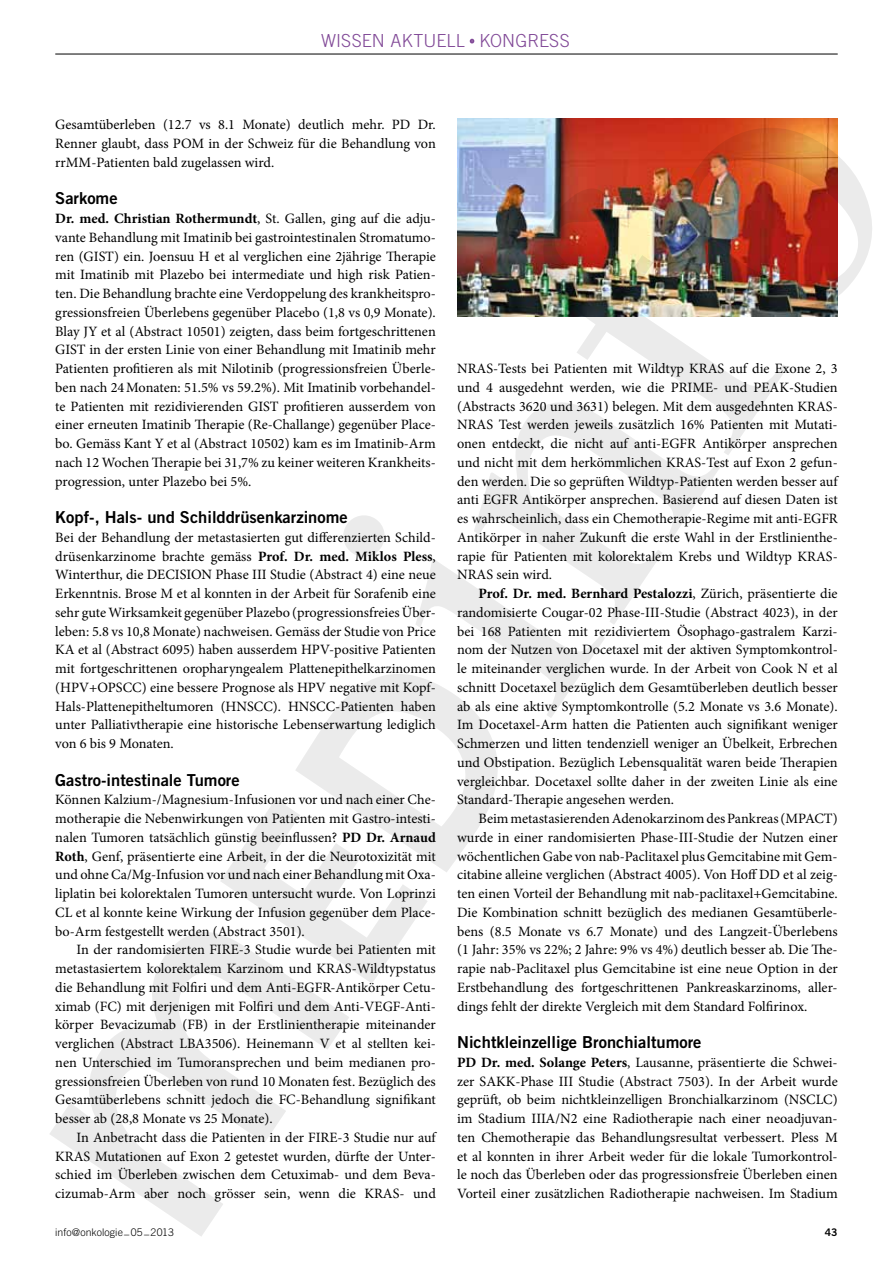
<style>
.page{position:relative;width:893px;height:1263px;background:#fff}
.page>*{position:absolute;margin:0;border:0;box-sizing:border-box;transform-origin:0 0}
.t1{font:300 18px "Trade Gothic LT";letter-spacing:.005em;color:#814997}
.t2{font:16.5px "Trade Gothic LT Bold Two";color:#000}
.t3{font:14.25px/18.8px "Minion Pro";color:#000;text-align:justify}
.t4{font:300 10.5px "Trade Gothic LT";letter-spacing:.01em;color:#000}
.t5{font:10.5px "Trade Gothic LT Bold Two";color:#000}
.s1{font-family:"Myriad Pro"}
.s2{font-weight:700}
</style>
<div class="page">
<hr style="left:55px;top:54px;width:783px;height:1px;background:#000">
<svg style="left:470px;top:39px;width:4px;height:4px"></svg>
<img style="left:457px;top:118px;width:381px;height:7px">
<img style="left:343px;top:125px;width:529px;height:593px">
<svg style="left:50px;top:658px;width:460px;height:578px"></svg>
<p class="t1" style="left:321px;top:30px;width:229px">WISSEN AKTUELL <span class="s1">·</span> KONGRESS</p>
<p class="t3" style="left:55px;top:115px;width:382px">Gesamtüberleben (12.7 vs 8.1 Monate) deutlich mehr. PD Dr.<br>Renner glaubt, dass POM in der Schweiz für die Behandlung von rrMM-Patienten bald zugelassen wird.</p>
<p class="t2" style="left:55px;top:188px;width:64px">Sarkome</p>
<p class="t3" style="left:55px;top:209px;width:382px"><span class="s2">Dr. med. Christian Rothermundt</span>, St. Gallen, ging auf die adju&shy;vante Behandlung mit Imatinib bei gastrointestinalen Stromatumo&shy;ren (GIST) ein. Joensuu H et al verglichen eine 2jährige Therapie mit Imatinib mit Plazebo bei intermediate und high risk Patien&shy;ten. Die Behandlung brachte eine Verdoppelung des krankheitspro&shy;gressionsfreien Überlebens gegenüber Placebo (1,8 vs 0,9 Monate).<br>Blay JY et al (Abstract 10501) zeigten, dass beim fortgeschrittenen GIST in der ersten Linie von einer Behandlung mit Imatinib mehr Patienten profitieren als mit Nilotinib (progressionsfreien Überle&shy;ben nach 24Monaten: 51.5% vs 59.2%). Mit Imatinib vorbehandel&shy;te Patienten mit rezidivierenden GIST profitieren ausserdem von einer erneuten Imatinib Therapie (Re-Challange) gegenüber Place&shy;bo. Gemäss Kant Y et al (Abstract 10502) kam es im Imatinib-Arm nach 12 Wochen Therapie bei 31,7% zu keiner weiteren Krankheits&shy;progression, unter Plazebo bei 5%.</p>
<p class="t2" style="left:55px;top:507px;width:294px">Kopf-, Hals- und Schilddrüsenkarzinome</p>
<p class="t3" style="left:55px;top:528px;width:382px">Bei der Behandlung der metastasierten gut differenzierten Schild&shy;drüsenkarzinome brachte gemäss <span class="s2">Prof. Dr. med. Miklos Pless</span>, Winterthur, die DECISION Phase III Studie (Abstract 4) eine neue Erkenntnis. Brose M et al konnten in der Arbeit für Sorafenib eine sehr gute Wirksamkeit gegenüber Plazebo (progressionsfreies Über&shy;leben: 5.8 vs 10,8 Monate) nachweisen. Gemäss der Studie von Price KA et al (Abstract 6095) haben ausserdem HPV-positive Patienten mit fortgeschrittenen oropharyngealem Plattenepithelkarzinomen (HPV+OPSCC) eine bessere Prognose als HPV negative mit Kopf-Hals-Plattenepitheltumoren (HNSCC). HNSCC-Patienten haben unter Palliativtherapie eine historische Lebenserwartung lediglich von 6 bis 9 Monaten.</p>
<p class="t2" style="left:55px;top:769px;width:186px">Gastro-intestinale Tumore</p>
<p class="t3" style="left:55px;top:790px;width:382px">Können Kalzium-/Magnesium-Infusionen vor und nach einer Che&shy;motherapie die Nebenwirkungen von Patienten mit Gastro-intesti&shy;nalen Tumoren tatsächlich günstig beeinflussen? <span class="s2">PD Dr. Arnaud Roth</span>, Genf, präsentierte eine Arbeit, in der die Neurotoxizität mit und ohne Ca/Mg-Infusion vor und nach einer Behandlung mit Oxa&shy;liplatin bei kolorektalen Tumoren untersucht wurde. Von Loprinzi CL et al konnte keine Wirkung der Infusion gegenüber dem Place&shy;bo-Arm festgestellt werden (Abstract 3501).</p>
<p class="t3" style="left:55px;top:940px;width:382px;text-indent:21px">In der randomisierten FIRE-3 Studie wurde bei Patienten mit metastasiertem kolorektalem Karzinom und KRAS-Wildtypstatus die Behandlung mit Folfiri und dem Anti-EGFR-Antikörper Cetu&shy;ximab (FC) mit derjenigen mit Folfiri und dem Anti-VEGF-Anti&shy;körper Bevacizumab (FB) in der Erstlinientherapie miteinander verglichen (Abstract LBA3506). Heinemann V et al stellten kei&shy;nen Unterschied im Tumoransprechen und beim medianen pro&shy;gressionsfreien Überleben von rund 10 Monaten fest. Bezüglich des Gesamtüberlebens schnitt jedoch die FC-Behandlung signifikant besser ab (28,8 Monate vs 25 Monate).</p>
<p class="t3" style="left:55px;top:1128px;width:382px;text-indent:21px">In Anbetracht dass die Patienten in der FIRE-3 Studie nur auf KRAS Mutationen auf Exon 2 getestet wurden, dürfte der Unter&shy;schied im Überleben zwischen dem Cetuximab- und dem Beva&shy;cizumab-Arm aber noch grösser sein, wenn die KRAS- und</p>
<p class="t3" style="left:457px;top:359px;width:382px">NRAS-Tests bei Patienten mit Wildtyp KRAS auf die Exone 2, 3 und 4 ausgedehnt werden, wie die PRIME- und PEAK-Studien (Abstracts 3620 und 3631) belegen. Mit dem ausgedehnten KRAS-NRAS Test werden jeweils zusätzlich 16% Patienten mit Mutati&shy;onen entdeckt, die nicht auf anti-EGFR Antikörper ansprechen und nicht mit dem herkömmlichen KRAS-Test auf Exon 2 gefun&shy;den werden. Die so geprüften Wildtyp-Patienten werden besser auf anti EGFR Antikörper ansprechen. Basierend auf diesen Daten ist es wahrscheinlich, dass ein Chemotherapie-Regime mit anti-EGFR Antikörper in naher Zukunft die erste Wahl in der Erstlinienthe&shy;rapie für Patienten mit kolorektalem Krebs und Wildtyp KRAS-NRAS sein wird.</p>
<p class="t3" style="left:457px;top:584px;width:382px;text-indent:21px"><span class="s2">Prof. Dr. med. Bernhard Pestalozzi</span>, Zürich, präsentierte die randomisierte Cougar-02 Phase-III-Studie (Abstract 4023), in der bei 168 Patienten mit rezidiviertem Ösophago-gastralem Karzi&shy;nom der Nutzen von Docetaxel mit der aktiven Symptomkontrol&shy;le miteinander verglichen wurde. In der Arbeit von Cook N et al schnitt Docetaxel bezüglich dem Gesamtüberleben deutlich besser ab als eine aktive Symptomkontrolle (5.2 Monate vs 3.6 Monate).<br>Im Docetaxel-Arm hatten die Patienten auch signifikant weniger Schmerzen und litten tendenziell weniger an Übelkeit, Erbrechen und Obstipation. Bezüglich Lebensqualität waren beide Therapien vergleichbar. Docetaxel sollte daher in der zweiten Linie als eine Standard-Therapie angesehen werden.</p>
<p class="t3" style="left:457px;top:809px;width:382px;text-indent:21px">Beim metastasierenden Adenokarzinom des Pankreas (MPACT) wurde in einer randomisierten Phase-III-Studie der Nutzen einer wöchentlichen Gabe von nab-Paclitaxel plus Gemcitabine mit Gem&shy;citabine alleine verglichen (Abstract 4005). Von Hoff DD et al zeig&shy;ten einen Vorteil der Behandlung mit nab-paclitaxel+Gemcitabine.<br>Die Kombination schnitt bezüglich des medianen Gesamtüberle&shy;bens (8.5 Monate vs 6.7 Monate) und des Langzeit-Überlebens (1 Jahr: 35% vs 22%; 2 Jahre: 9% vs 4%) deutlich besser ab. Die The&shy;rapie nab-Paclitaxel plus Gemcitabine ist eine neue Option in der Erstbehandlung des fortgeschrittenen Pankreaskarzinoms, aller&shy;dings fehlt der direkte Vergleich mit dem Standard Folfirinox.</p>
<p class="t2" style="left:457px;top:1032px;width:246px">Nichtkleinzellige Bronchialtumore</p>
<p class="t3" style="left:457px;top:1053px;width:382px"><span class="s2">PD Dr. med. Solange Peters</span>, Lausanne, präsentierte die Schwei&shy;zer SAKK-Phase III Studie (Abstract 7503). In der Arbeit wurde geprüft, ob beim nichtkleinzelligen Bronchialkarzinom (NSCLC) im Stadium IIIA/N2 eine Radiotherapie nach einer neoadjuvan&shy;ten Chemotherapie das Behandlungsresultat verbessert. Pless M et al konnten in ihrer Arbeit weder für die lokale Tumorkontrol&shy;le noch das Überleben oder das progressionsfreie Überleben einen Vorteil einer zusätzlichen Radiotherapie nachweisen. Im Stadium</p>
<p class="t4" style="left:55px;top:1226px;width:120px">INFO@ONKOLOGIE _05_2013</p>
<p class="t5" style="left:825px;top:1225px;width:14px">43</p>
</div>
